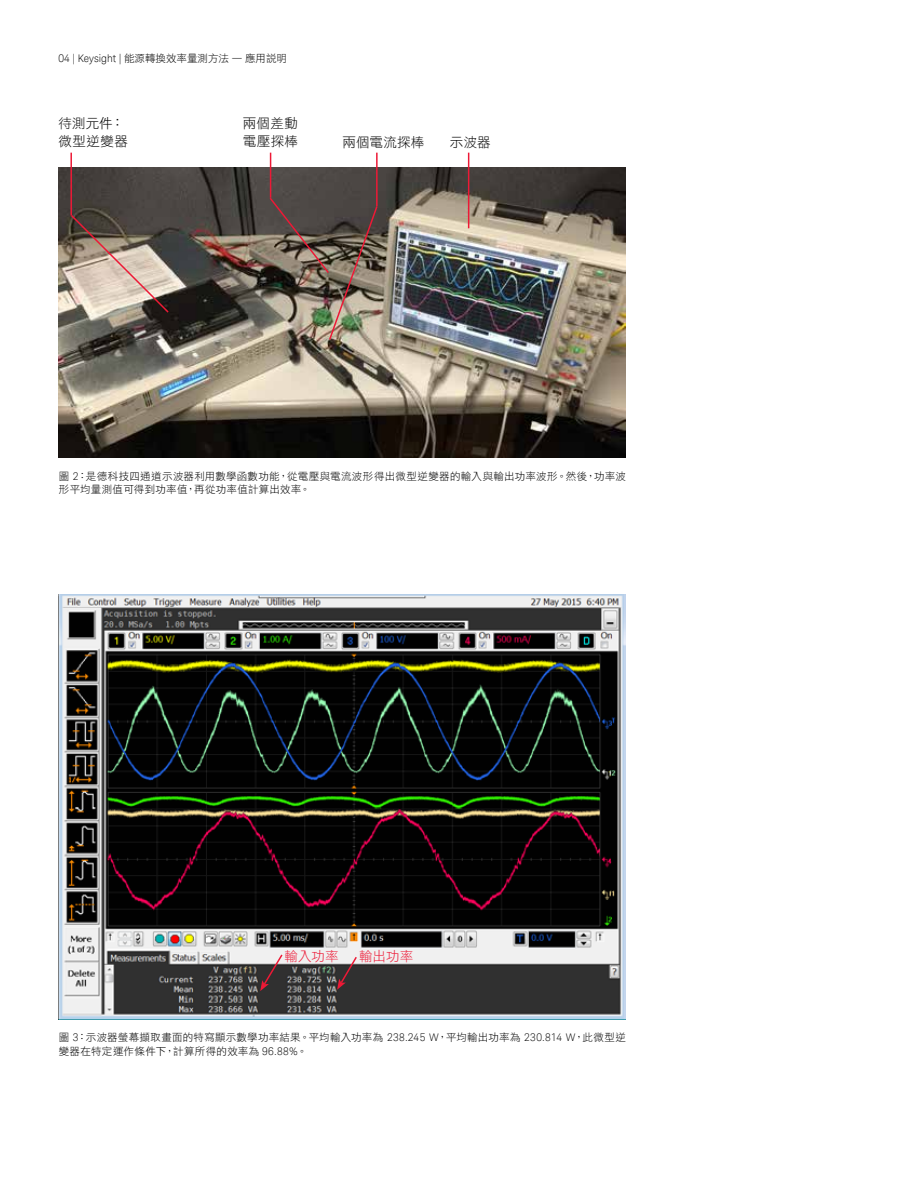
<style>
.page{position:relative;width:918px;height:1188px;background:#fff}
.page>*{position:absolute;margin:0;border:0;box-sizing:border-box;transform-origin:0 0}
.t1{font:13.5px/18px "DF Hei Std W3";letter-spacing:.015em;color:#000}
.t2{font:13.5px "DF Hei Std W3";letter-spacing:.01em;color:#ed1936}
.t3{font:10.5px/13.5px "DF Hei Std W3";letter-spacing:.025em;color:#000}
.t4{font:10.5px "DF Hei Std W3";color:#000}
.s1{font-family:"Keysight Sans";font-weight:300}
</style>
<div class="page">
<img style="left:59px;top:167px;width:567px;height:290px">
<img style="left:59px;top:594px;width:567px;height:425px">
<hr style="left:70px;top:153px;width:2px;height:63px;background:#ed1936">
<svg style="left:69px;top:213px;width:101px;height:101px"></svg>
<hr style="left:270px;top:153px;width:1px;height:45px;background:#ed1936">
<hr style="left:376px;top:153px;width:2px;height:53px;background:#ed1936">
<img style="left:268px;top:196px;width:111px;height:145px">
<hr style="left:468px;top:153px;width:1px;height:75px;background:#ed1936">
<svg style="left:260px;top:953px;width:24px;height:38px"></svg>
<svg style="left:337px;top:955px;width:21px;height:35px"></svg>
<p class="t4" style="left:59px;top:52px;width:230px"><span class="s1">04 | Keysight |</span> 能源轉換效率量測方法 — 應用說明</p>
<p class="t1" style="left:59px;top:114px;width:71px">待測元件：微型逆變器</p>
<p class="t1" style="left:243px;top:114px;width:56px">兩個差動電壓探棒</p>
<p class="t1" style="left:342px;top:133px;width:83px">兩個電流探棒</p>
<p class="t1" style="left:450px;top:133px;width:42px">示波器</p>
<p class="t3" style="left:59px;top:469px;width:569px">圖 <span class="s1">2</span>：是德科技四通道示波器利用數學函數功能，從電壓與電流波形得出微型逆變器的輸入與輸出功率波形。然後，功率波形平均量測值可得到功率值，再從功率值計算出效率。</p>
<p class="t2" style="left:285px;top:949px;width:56px">輸入功率</p>
<p class="t2" style="left:359px;top:949px;width:56px">輸出功率</p>
<p class="t3" style="left:59px;top:1031px;width:569px">圖 <span class="s1">3</span>：示波器螢幕擷取畫面的特寫顯示數學功率結果。平均輸入功率為 <span class="s1">238.245 W</span>，平均輸出功率為 <span class="s1">230.814 W</span>，此微型逆變器在特定運作條件下，計算所得的效率為 <span class="s1">96.88%</span>。</p>
</div>
